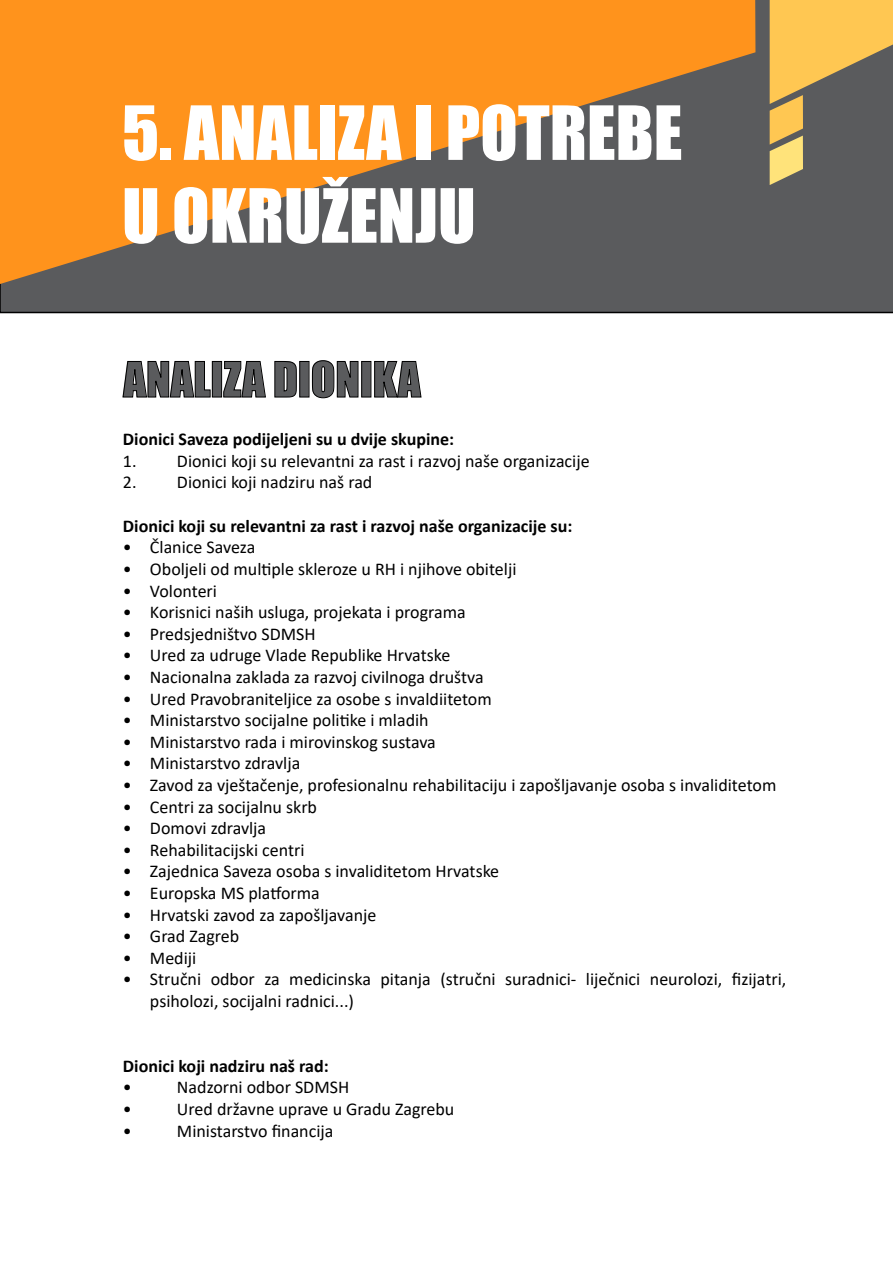
<style>
.page{position:relative;width:893px;height:1263px;background:#fff}
.page>*{position:absolute;margin:0;border:0;box-sizing:border-box;transform-origin:0 0}
.t1{font:69px/82.8px "Impact";color:#fff}
.t2{font:45px "Impact";color:#5a5b5d}
.t3{font:18px/21.6px "Calibri";color:#000}
.t4{font:700 18px "Calibri";color:#000}
</style>
<div class="page">
<svg style="left:122px;top:361px;width:89px;height:37px"></svg>
<div style="left:212px;top:361px;width:10px;height:36px;border:1px solid #000"></div>
<svg style="left:223px;top:361px;width:43px;height:37px"></svg>
<svg style="left:274px;top:361px;width:23px;height:37px"></svg>
<svg style="left:312px;top:360px;width:47px;height:38px"></svg>
<svg style="left:374px;top:361px;width:48px;height:37px"></svg>
<div style="left:0;top:0;width:893px;height:313px;background:#5a5b5d"></div>
<svg style="left:0;top:0;width:755px;height:284px;background:#bb7c36"></svg>
<svg style="left:770px;top:0;width:123px;height:185px;background:#ac9259"></svg>
<h1 class="t1" style="left:122px;top:90px;width:562px">5. ANALIZA I POTREBE<br>U OKRUŽENJU</h1>
<h2 class="t2" style="left:123px;top:344px;width:299px">ANALIZA DIONIKA</h2>
<p class="t4" style="left:123px;top:427px;width:333px">Dionici Saveza podijeljeni su u dvije skupine:</p>
<p class="t3" style="left:123px;top:450px;width:468px">1. Dionici koji su relevantni za rast i razvoj naše organizacije</p>
<p class="t3" style="left:123px;top:471px;width:251px">2. Dionici koji nadziru naš rad</p>
<p class="t4" style="left:123px;top:513px;width:451px">Dionici koji su relevantni za rast i razvoj naše organizacije su:</p>
<p class="t3" style="left:123px;top:536px;width:134px">• Članice Saveza</p>
<p class="t3" style="left:123px;top:558px;width:395px">• Oboljeli od multiple skleroze u RH i njihove obitelji</p>
<p class="t3" style="left:123px;top:579px;width:96px">• Volonteri</p>
<p class="t3" style="left:123px;top:601px;width:344px">• Korisnici naših usluga, projekata i programa</p>
<p class="t3" style="left:123px;top:622px;width:194px">• Predsjedništvo SDMSH</p>
<p class="t3" style="left:123px;top:644px;width:329px">• Ured za udruge Vlade Republike Hrvatske</p>
<p class="t3" style="left:123px;top:666px;width:362px">• Nacionalna zaklada za razvoj civilnoga društva</p>
<p class="t3" style="left:123px;top:687px;width:370px">• Ured Pravobraniteljice za osobe s invaldiitetom</p>
<p class="t3" style="left:123px;top:709px;width:307px">• Ministarstvo socijalne politike i mladih</p>
<p class="t3" style="left:123px;top:730px;width:314px">• Ministarstvo rada i mirovinskog sustava</p>
<p class="t3" style="left:123px;top:752px;width:179px">• Ministarstvo zdravlja</p>
<p class="t3" style="left:123px;top:774px;width:655px">• Zavod za vještačenje, profesionalnu rehabilitaciju i zapošljavanje osoba s invaliditetom</p>
<p class="t3" style="left:123px;top:795px;width:196px">• Centri za socijalnu skrb</p>
<p class="t3" style="left:123px;top:817px;width:145px">• Domovi zdravlja</p>
<p class="t3" style="left:123px;top:838px;width:183px">• Rehabilitacijski centri</p>
<p class="t3" style="left:123px;top:860px;width:378px">• Zajednica Saveza osoba s invaliditetom Hrvatske</p>
<p class="t3" style="left:123px;top:882px;width:198px">• Europska MS platforma</p>
<p class="t3" style="left:123px;top:903px;width:255px">• Hrvatski zavod za zapošljavanje</p>
<p class="t3" style="left:123px;top:925px;width:118px">• Grad Zagreb</p>
<p class="t3" style="left:123px;top:946px;width:75px">• Mediji</p>
<p class="t3" style="left:150px;top:968px;width:638px;text-indent:-27px">• Stručni odbor za medicinska pitanja (stručni suradnici- liječnici neurolozi, fizijatri, psiholozi, socijalni radnici...)</p>
<p class="t4" style="left:123px;top:1053px;width:207px">Dionici koji nadziru naš rad:</p>
<p class="t3" style="left:123px;top:1076px;width:10px">•</p>
<p class="t3" style="left:177px;top:1076px;width:174px">Nadzorni odbor SDMSH</p>
<p class="t3" style="left:123px;top:1098px;width:10px">•</p>
<p class="t3" style="left:177px;top:1098px;width:279px">Ured državne uprave u Gradu Zagrebu</p>
<p class="t3" style="left:123px;top:1119px;width:10px">•</p>
<p class="t3" style="left:177px;top:1119px;width:158px">Ministarstvo financija</p>
</div>
